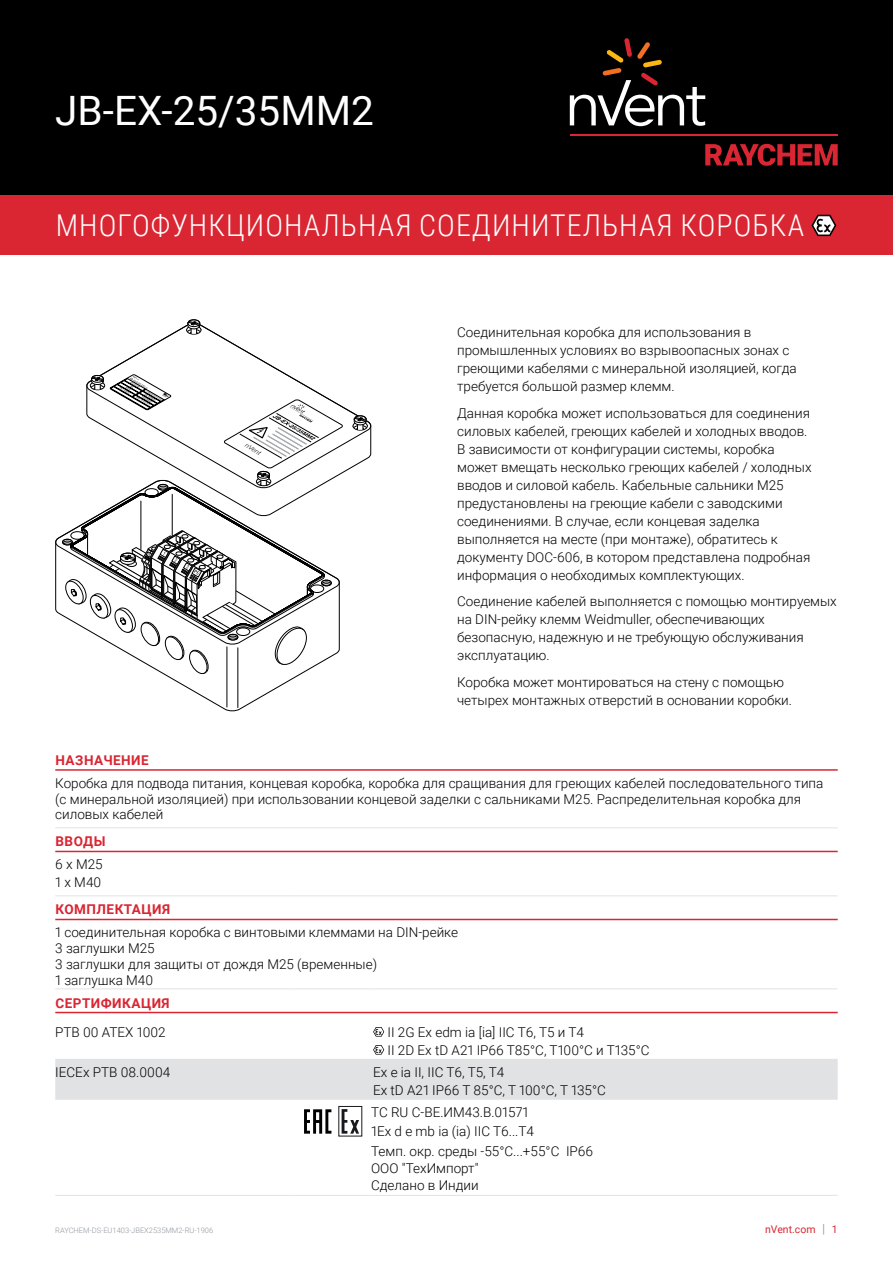
<style>
.page{position:relative;width:893px;height:1263px;background:#fff}
.page>*{position:absolute;margin:0;border:0;box-sizing:border-box;transform-origin:0 0}
.t1{font:40.5px "Roboto";color:#fff}
.t2{font:300 30px "Roboto Condensed";letter-spacing:.035em;color:#fff}
.t3{font:300 13.5px/18px "Roboto";color:#000}
.t4{font:700 13.5px "Roboto";letter-spacing:.035em;color:#d92632}
.t5{font:10.5px "Roboto";color:#d92632}
.t6{font:300 7.5px "Roboto";color:#90969e}
.t7{font:italic 300 6.15px "Roboto";color:#010101;scale:1.11 1}
.s1{font-size:12.6px;color:#90969e}
</style>
<div class="page">
<div style="left:0;top:0;width:893px;height:196px;background:#000"></div>
<svg style="left:705px;top:144px;width:133px;height:22px"></svg>
<hr style="left:570px;top:134px;width:268px;height:2px;background:#d92632">
<svg style="left:570px;top:38px;width:135px;height:88px"></svg>
<div style="left:0;top:196px;width:893px;height:59px;background:#d92632"></div>
<svg style="left:811px;top:215px;width:25px;height:21px"></svg>
<svg style="left:55px;top:535px;width:243px;height:173px"></svg>
<svg style="left:102px;top:325px;width:269px;height:148px"></svg>
<svg style="left:186px;top:320px;width:16px;height:16px"></svg>
<svg style="left:352px;top:415px;width:16px;height:17px"></svg>
<svg style="left:62px;top:374px;width:281px;height:302px"></svg>
<hr style="left:55px;top:827px;width:235px;height:1px;background:#e1e2e4">
<hr style="left:290px;top:827px;width:83px;height:1px;background:#e1e2e4">
<hr style="left:373px;top:827px;width:465px;height:1px;background:#e1e2e4">
<hr style="left:55px;top:895px;width:235px;height:1px;background:#e1e2e4">
<hr style="left:290px;top:895px;width:83px;height:1px;background:#e1e2e4">
<hr style="left:373px;top:895px;width:465px;height:1px;background:#e1e2e4">
<hr style="left:55px;top:988px;width:235px;height:1px;background:#e1e2e4">
<hr style="left:290px;top:988px;width:83px;height:1px;background:#e1e2e4">
<hr style="left:373px;top:988px;width:465px;height:1px;background:#e1e2e4">
<hr style="left:55px;top:1195px;width:235px;height:1px;background:#e1e2e4">
<hr style="left:290px;top:1195px;width:83px;height:1px;background:#e1e2e4">
<hr style="left:373px;top:1195px;width:465px;height:1px;background:#e1e2e4">
<hr style="left:55px;top:769px;width:783px;height:2px;background:#d92632">
<hr style="left:55px;top:851px;width:783px;height:1px;background:#d92632">
<hr style="left:55px;top:919px;width:783px;height:1px;background:#d92632">
<hr style="left:55px;top:1012px;width:783px;height:1px;background:#d92632">
<svg style="left:373px;top:1027px;width:11px;height:9px"></svg>
<svg style="left:55px;top:1045px;width:783px;height:55px"></svg>
<svg style="left:304px;top:1109px;width:27px;height:25px"></svg>
<svg style="left:342px;top:1109px;width:17px;height:25px"></svg>
<h1 class="t1" style="left:55px;top:83px;width:320px">JB-EX-25/35МM2</h1>
<h2 class="t2" style="left:56px;top:204px;width:750px">МНОГОФУНКЦИОНАЛЬНАЯ СОЕДИНИТЕЛЬНАЯ КОРОБКА</h2>
<p class="t7" style="left:248px;top:441px;width:17px;rotate:33deg">nVent</p>
<p class="t3" style="left:457px;top:323px;width:341px">Соединительная коробка для использования в промышленных условиях во взрывоопасных зонах с греющими кабелями с минеральной изоляцией, когда требуется большой размер клемм.</p>
<p class="t3" style="left:457px;top:403px;width:356px">Данная коробка может использоваться для соединения силовых кабелей, греющих кабелей и холодных вводов.<br>В зависимости от конфигурации системы, коробка может вмещать несколько греющих кабелей / холодных вводов и силовой кабель. Кабельные сальники M25 предустановлены на греющие кабели с заводскими соединениями. В случае, если концевая заделка выполняется на месте (при монтаже), обратитесь к документу DOC-606, в котором представлена подробная информация о необходимых комплектующих.</p>
<p class="t3" style="left:457px;top:592px;width:381px">Соединение кабелей выполняется с помощью монтируемых на DIN-рейку клемм Weidmuller, обеспечивающих безопасную, надежную и не требующую обслуживания эксплуатацию.</p>
<p class="t3" style="left:457px;top:672px;width:336px">Коробка может монтироваться на стену с помощью четырех монтажных отверстий в основании коробки.</p>
<p class="t4" style="left:56px;top:751px;width:95px">НАЗНАЧЕНИЕ</p>
<p class="t3" style="left:55px;top:775px;width:770px;line-height:15.8px">Коробка для подвода питания, концевая коробка, коробка для сращивания для греющих кабелей последовательного типа (с минеральной изоляцией) при использовании концевой заделки с сальниками M25. Распределительная коробка для силовых кабелей</p>
<p class="t4" style="left:56px;top:832px;width:52px">ВВОДЫ</p>
<p class="t3" style="left:55px;top:855px;width:49px">6 x M25<br>1 x M40</p>
<p class="t4" style="left:56px;top:900px;width:116px">КОМПЛЕКТАЦИЯ</p>
<p class="t3" style="left:55px;top:924px;width:404px;line-height:15.8px">1 соединительная коробка с винтовыми клеммами на DIN-рейке 3 заглушки M25<br>3 заглушки для защиты от дождя M25 (временные)<br>1 заглушка M40</p>
<p class="t4" style="left:56px;top:993px;width:116px">СЕРТИФИКАЦИЯ</p>
<p class="t3" style="left:55px;top:1022px;width:112px">PTB 00 ATEX 1002</p>
<p class="t3" style="left:387px;top:1022px;width:264px">II 2G Ex edm ia [ia] IIC T6, T5 и T4<br>II 2D Ex tD A21 IP66 T85°C, T100°C и T135°C</p>
<p class="t3" style="left:55px;top:1063px;width:116px">IECEx PTB 08.0004</p>
<p class="t3" style="left:373px;top:1063px;width:234px">Ex e ia II, IIC T6, T5, T4<br>Ex tD A21 IP66 T 85°C, T 100°C, T 135°C</p>
<p class="t3" style="left:371px;top:1102px;width:164px;line-height:18.8px">TC RU C-BE.ИМ43.В.01571<br>1Ex d e mb ia (ia) IIC T6...T4</p>
<p class="t3" style="left:371px;top:1142px;width:223px;line-height:16.8px">Темп. окр. среды -55°C...+55°C IP66<br>ООО "ТехИмпорт"<br>Сделано в Индии</p>
<p class="t6" style="left:55px;top:1225px;width:159px">RAYCHEM-DS-EU1403-JBEX2535MM2-RU-1906</p>
<p class="t5" style="left:765px;top:1222px;width:74px">nVent.com <span class="s1">|</span> 1</p>
</div>
